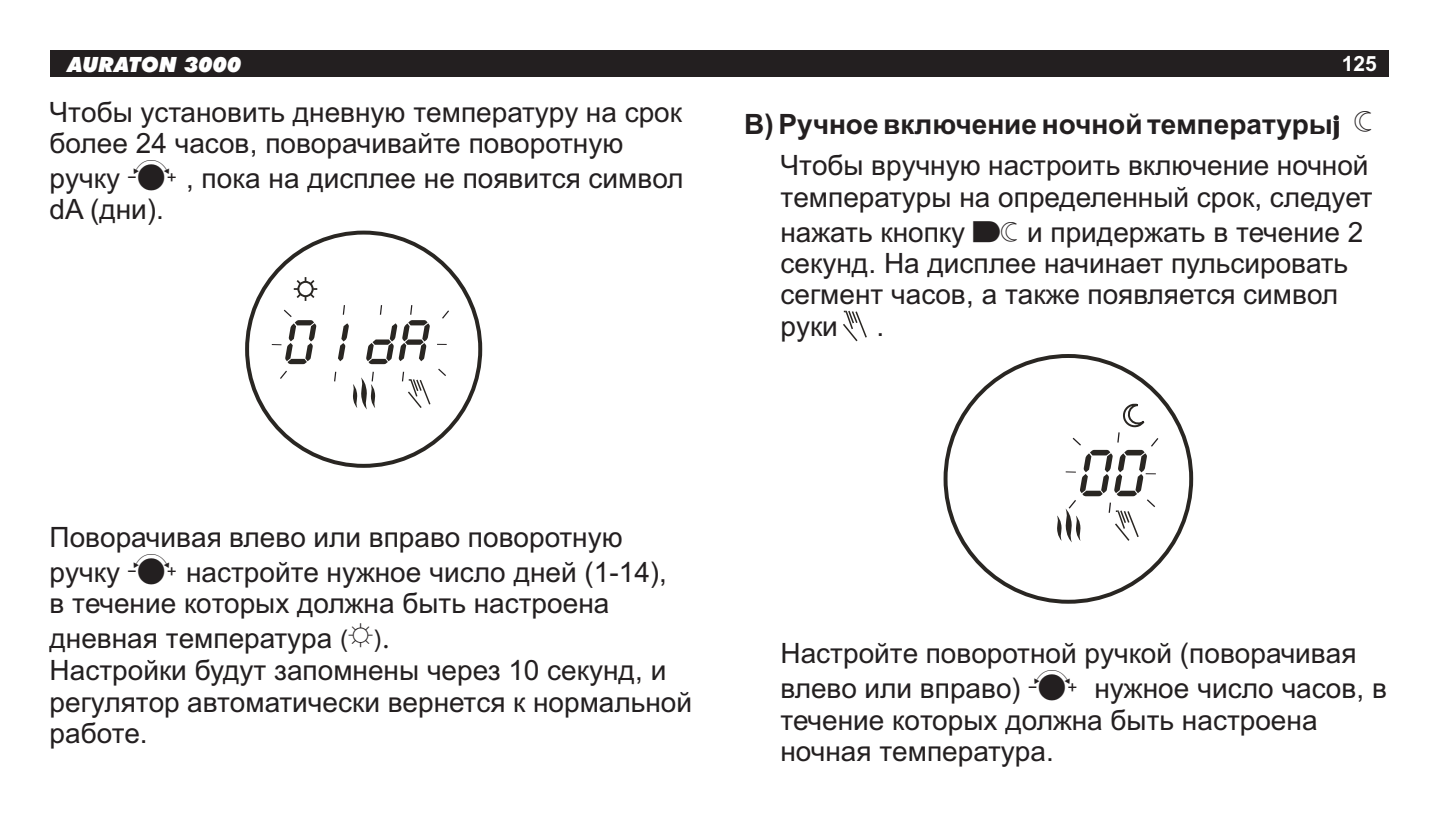
<style>
.page{position:relative;width:1439px;height:834px;background:#fff}
.page>*{position:absolute;margin:0;border:0;box-sizing:border-box;transform-origin:0 0}
.t1{font:28px/31.2px "Arial";color:#231f20}
.t2{font:italic 900 21px "Futura BT";color:#fff}
.t3{font:700 21px "Arial";color:#fff}
.s1{font-family:"auraton 3000"}
.s2{font-weight:700}
.s3{font-family:"France";font-weight:700}
.s4{font-family:"France"}
</style>
<div class="page">
<svg style="left:294px;top:277px;width:23px;height:24px"></svg>
<svg style="left:442px;top:310px;width:7px;height:8px"></svg>
<svg style="left:402px;top:371px;width:28px;height:37px"></svg>
<svg style="left:438px;top:368px;width:8px;height:8px"></svg>
<svg style="left:280px;top:370px;width:7px;height:9px"></svg>
<svg style="left:272px;top:309px;width:44px;height:55px"></svg>
<svg style="left:338px;top:323px;width:11px;height:38px"></svg>
<svg style="left:353px;top:371px;width:22px;height:38px"></svg>
<svg style="left:334px;top:371px;width:2px;height:10px"></svg>
<svg style="left:366px;top:305px;width:64px;height:59px"></svg>
<svg style="left:343px;top:305px;width:2px;height:10px"></svg>
<svg style="left:1057px;top:403px;width:101px;height:139px"></svg>
<svg style="left:843px;top:310px;width:24px;height:31px"></svg>
<div style="left:50px;top:50px;width:1338px;height:26px;background:#231f20"></div>
<p class="t2" style="left:68px;top:55px;width:175px">AURATON 3000</p>
<p class="t3" style="left:1342px;top:56px;width:37px">125</p>
<p class="t1" style="left:50px;top:99px;width:634px">Чтобы установить дневную температуру на срок более 24 часов, поворачивайте поворотную</p>
<p class="t1" style="left:50px;top:165px;width:635px">ручку <span class="s1">C</span>, пока на дисплее не появится символ dA (дни).</p>
<p class="t1" style="left:780px;top:106px;width:687px;line-height:40.9px;text-indent:-36px"><span class="s2">В) Ручное включение ночной температуры</span><span class="s3">j</span> <span class="s1">B<br></span>Чтобы вручную настроить включение ночной</p>
<p class="t1" style="left:780px;top:182px;width:594px;line-height:35px">температуры на определенный срок, следует нажать кнопку <span class="s1">B</span>и придержать в течение 2</p>
<p class="t1" style="left:780px;top:250px;width:569px">секунд. На дисплее начинает пульсировать сегмент часов, а также появляется символ руки</p>
<p class="t1" style="left:876px;top:313px;width:9px">.</p>
<p class="t1" style="left:50px;top:522px;width:619px;line-height:35px">Поворачивая влево или вправо поворотную ручку <span class="s1">C</span>настройте нужное число дней (1-14),</p>
<p class="t1" style="left:50px;top:588px;width:561px;line-height:35px">в течение которых должна быть настроена дневная температура <span class="s4">(</span><span class="s1">A</span><span class="s4">).</span></p>
<p class="t1" style="left:50px;top:657px;width:644px">Настройки будут запомнены через 10 секунд, и регулятор автоматически вернется к нормальной работе.</p>
<p class="t1" style="left:780px;top:638px;width:608px;line-height:35px">Настройте поворотной ручкой (поворачивая влево или вправо) <span class="s1">C</span>нужное число часов, в</p>
<p class="t1" style="left:780px;top:706px;width:538px">течение которых должна быть настроена ночная температура.</p>
</div>
